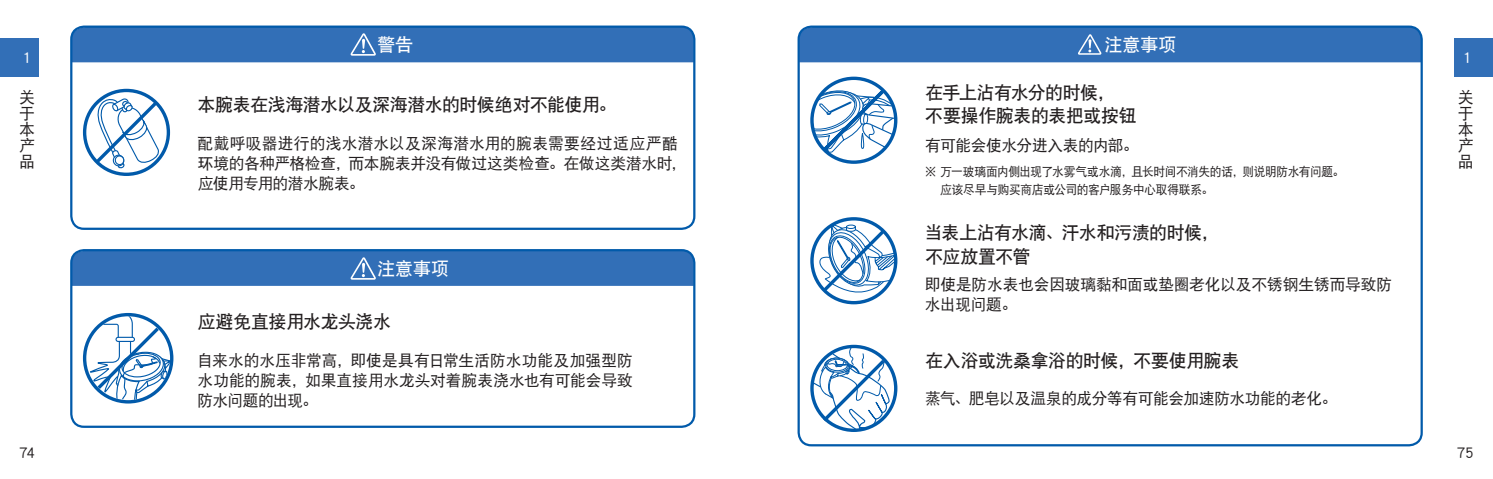
<style>
.page{position:relative;width:1493px;height:479px;background:#fff}
.page>*{position:absolute;margin:0;border:0;box-sizing:border-box;transform-origin:0 0}
.t1{font:18px/23.6px "DF Hei GB W7";letter-spacing:-.03em;color:#231f20}
.t2{font:18px "DF Hei GB W7";color:#fff}
.t3{font:15.97px/16px "DF Hei GB W5";color:#231f20;text-align:justify}
.t4{font:15.75px/20.2px "DF Hei GB W5";letter-spacing:-.01em;color:#231f20}
.t5{font:15.75px "DF Hei GB W5";letter-spacing:-.03em;color:#231f20}
.t6{font:14.4px "DF Hei GB W5";color:#fff}
.t7{font:12.38px/18px "DF Hei GB W5";letter-spacing:-.035em;color:#231f20;scale:.95 1}
</style>
<div class="page">
<div style="left:0;top:38px;width:38px;height:39px;background:#326fb7"></div>
<div style="left:1454px;top:38px;width:38px;height:39px;background:#326fb7"></div>
<div style="left:72px;top:27px;width:622px;height:35px;background:#326fb7"></div>
<div style="left:70px;top:26px;width:625px;height:204px;border:2px solid #015aaa;border-radius:13px"></div>
<div style="left:70px;top:249px;width:625px;height:178px;border:2px solid #015aaa;border-radius:13px"></div>
<svg style="left:83px;top:313px;width:90px;height:90px"></svg>
<svg style="left:72px;top:250px;width:622px;height:35px;background:#316fb7"></svg>
<div style="left:83px;top:89px;width:87px;height:87px;border:3px solid #015aaa;border-radius:50%"></div>
<svg style="left:92px;top:97px;width:69px;height:72px"></svg>
<div style="left:800px;top:27px;width:621px;height:35px;background:#326fb7"></div>
<div style="left:797px;top:26px;width:625px;height:420px;border:2px solid #015aaa;border-radius:13px"></div>
<svg style="left:812px;top:86px;width:83px;height:76px"></svg>
<div style="left:810px;top:77px;width:87px;height:87px;border:3px solid #015aaa;border-radius:50%"></div>
<svg style="left:817px;top:219px;width:78px;height:76px"></svg>
<div style="left:810px;top:217px;width:87px;height:87px;border:3px solid #015aaa;border-radius:50%"></div>
<svg style="left:811px;top:348px;width:78px;height:83px"></svg>
<div style="left:810px;top:344px;width:87px;height:87px;border:3px solid #015aaa;border-radius:50%"></div>
<p class="t2" style="left:377px;top:35px;width:37px">警告</p>
<p class="t2" style="left:1104px;top:35px;width:73px">注意事项</p>
<p class="t1" style="left:925px;top:80px;width:213px">在手上沾有水分的时候，不要操作腕表的表把或按钮</p>
<p class="t4" style="left:925px;top:135px;width:215px">有可能会使水分进入表的内部。</p>
<p class="t7" style="left:940px;top:162px;width:427px;text-indent:-15px">※ 万一玻璃面内侧出现了水雾气或水滴，且长时间不消失的话，则说明防水有问题。应该尽早与购买商店或公司的客户服务中心取得联系。</p>
<p class="t6" style="left:19px;top:50px;width:16px">１</p>
<p class="t6" style="left:1459px;top:50px;width:16px">１</p>
<p class="t3" style="left:19px;top:89px;width:17px">关于本产品</p>
<p class="t3" style="left:1457px;top:89px;width:17px">关于本产品</p>
<p class="t1" style="left:198px;top:92px;width:420px">本腕表在浅海潜水以及深海潜水的时候绝对不能使用。</p>
<p class="t4" style="left:198px;top:132px;width:490px">配戴呼吸器进行的浅水潜水以及深海潜水用的腕表需要经过适应严酷环境的各种严格检查，而本腕表并没有做过这类检查。在做这类潜水时，应使用专用的潜水腕表。</p>
<p class="t2" style="left:377px;top:258px;width:73px">注意事项</p>
<p class="t1" style="left:198px;top:309px;width:195px">应避免直接用水龙头浇水</p>
<p class="t4" style="left:197px;top:349px;width:437px;text-align:justify">自来水的水压非常高，即使是具有日常生活防水功能及加强型防水功能的腕表，如果直接用水龙头对着腕表浇水也有可能会导致防水问题的出现。</p>
<p class="t1" style="left:924px;top:220px;width:295px">当表上沾有水滴、汗水和污渍的时候，不应放置不管</p>
<p class="t4" style="left:925px;top:273px;width:469px">即使是防水表也会因玻璃黏和面或垫圈老化以及不锈钢生锈而导致防水出现问题。</p>
<p class="t1" style="left:925px;top:347px;width:316px">在入浴或洗桑拿浴的时候，不要使用腕表</p>
<p class="t5" style="left:925px;top:389px;width:413px">蒸气、肥皂以及温泉的成分等有可能会加速防水功能的老化。</p>
<p class="t4" style="left:19px;top:441px;width:18px">74</p>
<p class="t4" style="left:1456px;top:441px;width:19px">75</p>
</div>
